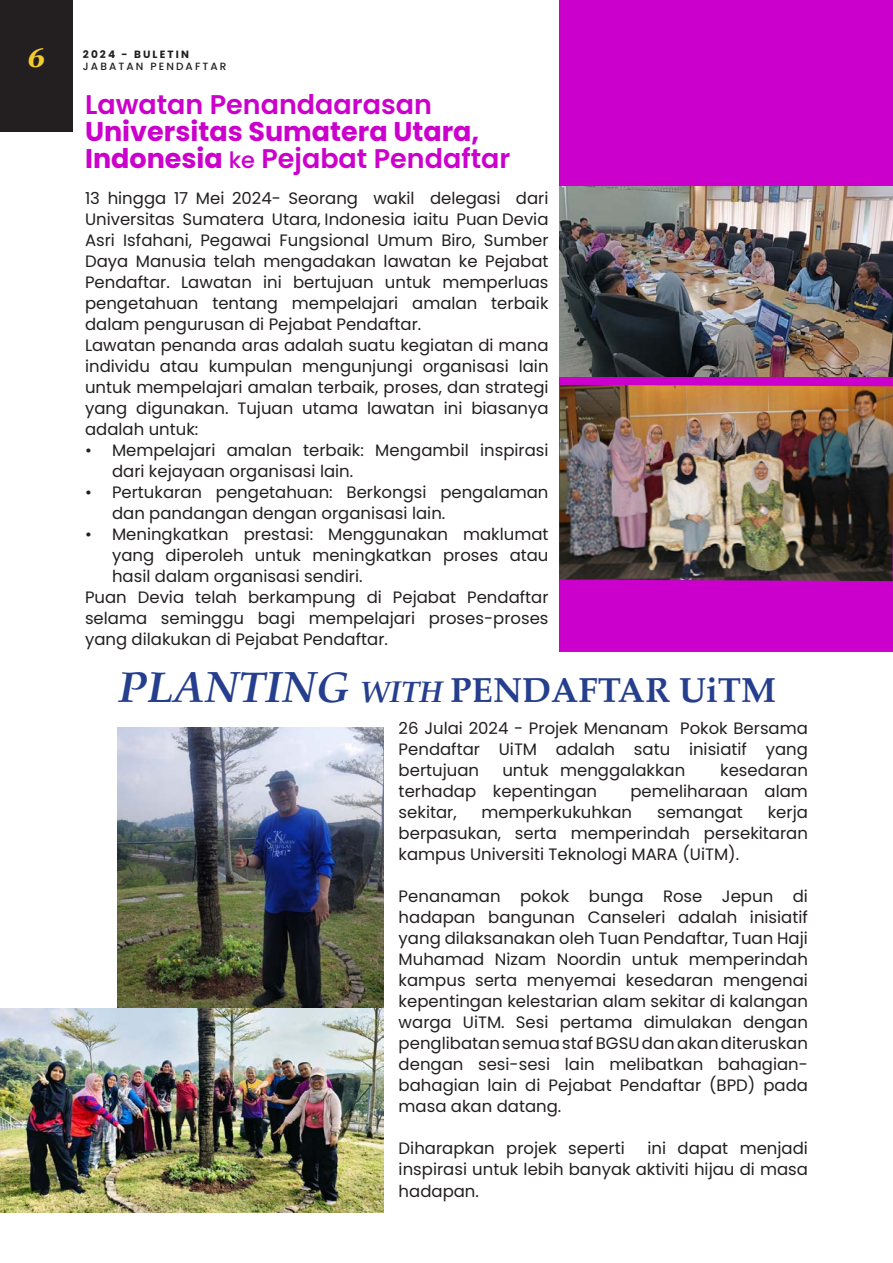
<style>
.page{position:relative;width:893px;height:1263px;background:#fff}
.page>*{position:absolute;margin:0;border:0;box-sizing:border-box;transform-origin:0 0}
.t1{font:700 34.95px "Palatino";color:#253f8e}
.t2{font:700 27px/27px "Poppins";color:#c0c}
.t3{font:600 27px "Poppins";color:#c0c}
.t4{font:italic 700 27px "Georgia";color:#f2cc2d}
.t5{font:16.5px/21px "Poppins";color:#231f20;text-align:justify}
.t6{font:500 10.5px "Poppins";letter-spacing:.2em;color:#231f20}
.t7{font:700 10.5px "Poppins";letter-spacing:.2em;color:#231f20}
.s1{font-weight:500;font-size:22.5px}
.s2{font-weight:600}
.s3{font-style:italic;font-size:43.5px}
.s4{font-style:italic;font-size:30px}
</style>
<div class="page">
<div style="left:0;top:0;width:72px;height:132px;background:#231f20"></div>
<img style="left:118px;top:727px;width:266px;height:282px">
<img style="left:0;top:1009px;width:384px;height:203px">
<div style="left:559px;top:0;width:334px;height:651px;background:#c0c"></div>
<img style="left:559px;top:186px;width:334px;height:190px">
<img style="left:559px;top:385px;width:334px;height:196px">
<h2 class="t4" style="left:27px;top:38px;width:19px">6</h2>
<p class="t7" style="left:83px;top:48px;width:107px">2024 - BULETIN</p>
<p class="t6" style="left:83px;top:61px;width:145px">JABATAN PENDAFTAR</p>
<h2 class="t3" style="left:85px;top:89px;width:348px">Lawatan Penandaarasan</h2>
<h2 class="t2" style="left:85px;top:118px;width:427px">Universitas Sumatera Utara,<br>Indonesia <span class="s1">ke</span> <span class="s2">Pejabat Pendaftar</span></h2>
<p class="t5" style="left:85px;top:188px;width:465px;text-align:left">13 hingga 17 Mei 2024- Seorang wakil delegasi dari Universitas Sumatera Utara, Indonesia iaitu Puan Devia Asri Isfahani, Pegawai Fungsional Umum Biro, Sumber Daya Manusia telah mengadakan lawatan ke Pejabat Pendaftar. Lawatan ini bertujuan untuk memperluas pengetahuan tentang mempelajari amalan terbaik dalam pengurusan di Pejabat Pendaftar.<br>Lawatan penanda aras adalah suatu kegiatan di mana individu atau kumpulan mengunjungi organisasi lain untuk mempelajari amalan terbaik, proses, dan strategi yang digunakan. Tujuan utama lawatan ini biasanya adalah untuk:</p>
<p class="t5" style="left:112px;top:440px;width:438px;text-indent:-27px">• Mempelajari amalan terbaik: Mengambil inspirasi dari kejayaan organisasi lain.</p>
<p class="t5" style="left:112px;top:482px;width:438px;text-indent:-27px">• Pertukaran pengetahuan: Berkongsi pengalaman dan pandangan dengan organisasi lain.</p>
<p class="t5" style="left:85px;top:524px;width:465px">• Meningkatkan prestasi: Menggunakan maklumat</p>
<p class="t5" style="left:112px;top:545px;width:438px">yang diperoleh untuk meningkatkan proses atau</p>
<p class="t5" style="left:112px;top:566px;width:252px">hasil dalam organisasi sendiri.</p>
<p class="t5" style="left:85px;top:587px;width:465px">Puan Devia telah berkampung di Pejabat Pendaftar</p>
<p class="t5" style="left:85px;top:608px;width:465px">selama seminggu bagi mempelajari proses-proses</p>
<p class="t5" style="left:85px;top:629px;width:304px">yang dilakukan di Pejabat Pendaftar.</p>
<h1 class="t1" style="left:118px;top:660px;width:660px"><span class="s3">PLANTING</span> <span class="s4">WITH</span> PENDAFTAR UiTM</h1>
<p class="t5" style="left:399px;top:718px;width:411px">26 Julai 2024 - Projek Menanam Pokok Bersama Pendaftar UiTM adalah satu inisiatif yang bertujuan</p>
<p class="t5" style="left:502px;top:760px;width:184px">untuk menggalakkan</p>
<p class="t5" style="left:720px;top:760px;width:89px">kesedaran</p>
<p class="t5" style="left:399px;top:781px;width:200px">terhadap kepentingan</p>
<p class="t5" style="left:630px;top:781px;width:179px">pemeliharaan alam</p>
<p class="t5" style="left:399px;top:802px;width:59px">sekitar,</p>
<p class="t5" style="left:481px;top:802px;width:152px">memperkukuhkan</p>
<p class="t5" style="left:657px;top:802px;width:87px">semangat</p>
<p class="t5" style="left:399px;top:802px;width:411px;text-indent:369px">kerja berpasukan, serta memperindah persekitaran kampus Universiti Teknologi MARA (UiTM).</p>
<p class="t5" style="left:399px;top:886px;width:411px">Penanaman pokok bunga Rose Jepun di hadapan bangunan Canseleri adalah inisiatif yang dilaksanakan oleh Tuan Pendaftar, Tuan Haji Muhamad Nizam Noordin untuk memperindah kampus serta menyemai kesedaran mengenai kepentingan kelestarian alam sekitar di kalangan warga UiTM. Sesi pertama dimulakan dengan penglibatan semua staf BGSU dan akan diteruskan dengan sesi-sesi lain melibatkan bahagian&shy;bahagian lain di Pejabat Pendaftar (BPD) pada masa akan datang.</p>
<p class="t5" style="left:399px;top:1138px;width:228px">Diharapkan projek seperti</p>
<p class="t5" style="left:399px;top:1138px;width:411px;text-indent:249px">ini dapat menjadi inspirasi untuk lebih banyak aktiviti hijau di masa hadapan.</p>
</div>
